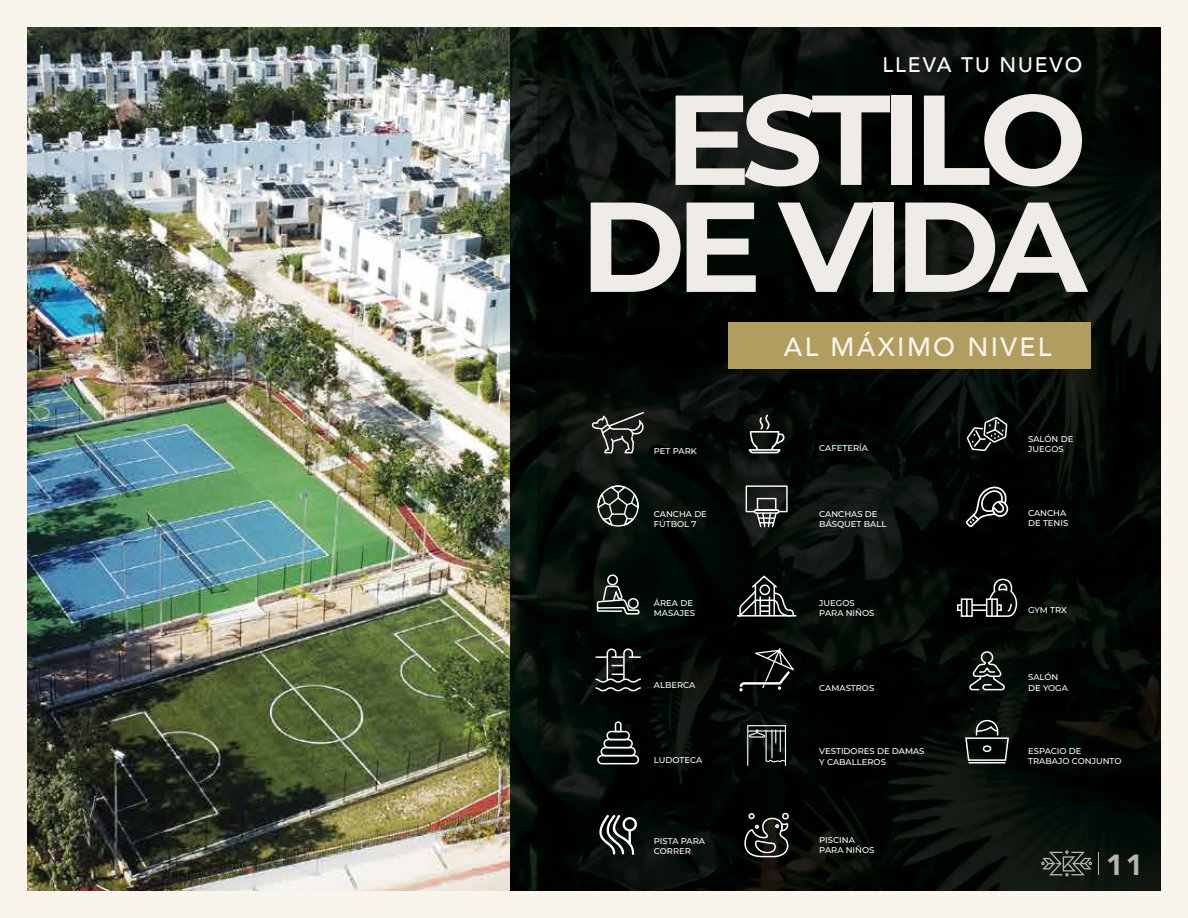
<style>
.page{position:relative;width:1188px;height:918px;background:#fff}
.page>*{position:absolute;margin:0;border:0;box-sizing:border-box;transform-origin:0 0}
.t1{font:700 127.65px/106.9px "Montserrat";letter-spacing:-.075em;color:#efebe6;text-align:right}
.t2{font:900 29.1px "Avenir";color:#b9b4b0}
.t3{font:500 26.4px "Avenir";letter-spacing:.09em;color:#f9f5ec}
.t4{font:500 21px "Avenir";letter-spacing:.09em;color:#fff}
.t5{font:500 8.4px/10.2px "Montserrat";color:#fff}
</style>
<div class="page">
<img style="left:0;top:0;width:1188px;height:918px">
<h3 class="t4" style="left:882px;top:47px;width:201px">LLEVA TU NUEVO</h3>
<h1 class="t1" style="left:580px;top:80px;width:508px">ESTILO<br>DE VIDA</h1>
<h3 class="t3" style="left:784px;top:324px;width:269px">AL MÁXIMO NIVEL</h3>
<p class="t5" style="left:654px;top:445px;width:45px">PET PARK</p>
<p class="t5" style="left:819px;top:443px;width:50px">CAFETERÍA</p>
<p class="t5" style="left:654px;top:508px;width:55px">CANCHA DE<br>FÚTBOL 7</p>
<p class="t5" style="left:819px;top:509px;width:69px">CANCHAS DE<br>BÁSQUET BALL</p>
<p class="t5" style="left:654px;top:597px;width:43px">ÁREA DE<br>MASAJES</p>
<p class="t5" style="left:819px;top:598px;width:57px">JUEGOS<br>PARA NIÑOS</p>
<p class="t5" style="left:654px;top:680px;width:43px">ALBERCA</p>
<p class="t5" style="left:819px;top:682px;width:57px">CAMASTROS</p>
<p class="t5" style="left:819px;top:746px;width:107px">VESTIDORES DE DAMAS</p>
<p class="t5" style="left:654px;top:754px;width:50px">LUDOTECA</p>
<p class="t5" style="left:819px;top:756px;width:68px">Y CABALLEROS</p>
<p class="t5" style="left:654px;top:836px;width:53px">PISTA PARA<br>CORRER</p>
<p class="t5" style="left:819px;top:835px;width:57px">PISCINA<br>PARA NIÑOS</p>
<p class="t5" style="left:1028px;top:433px;width:47px">SALÓN DE<br>JUEGOS</p>
<p class="t5" style="left:1028px;top:507px;width:42px">CANCHA<br>DE TENIS</p>
<p class="t5" style="left:1028px;top:605px;width:40px">GYM TRX</p>
<p class="t5" style="left:1028px;top:672px;width:41px">SALÓN<br>DE YOGA</p>
<p class="t5" style="left:1028px;top:746px;width:95px">ESPACIO DE<br>TRABAJO CONJUNTO</p>
<h2 class="t2" style="left:1106px;top:840px;width:39px">11</h2>
</div>
